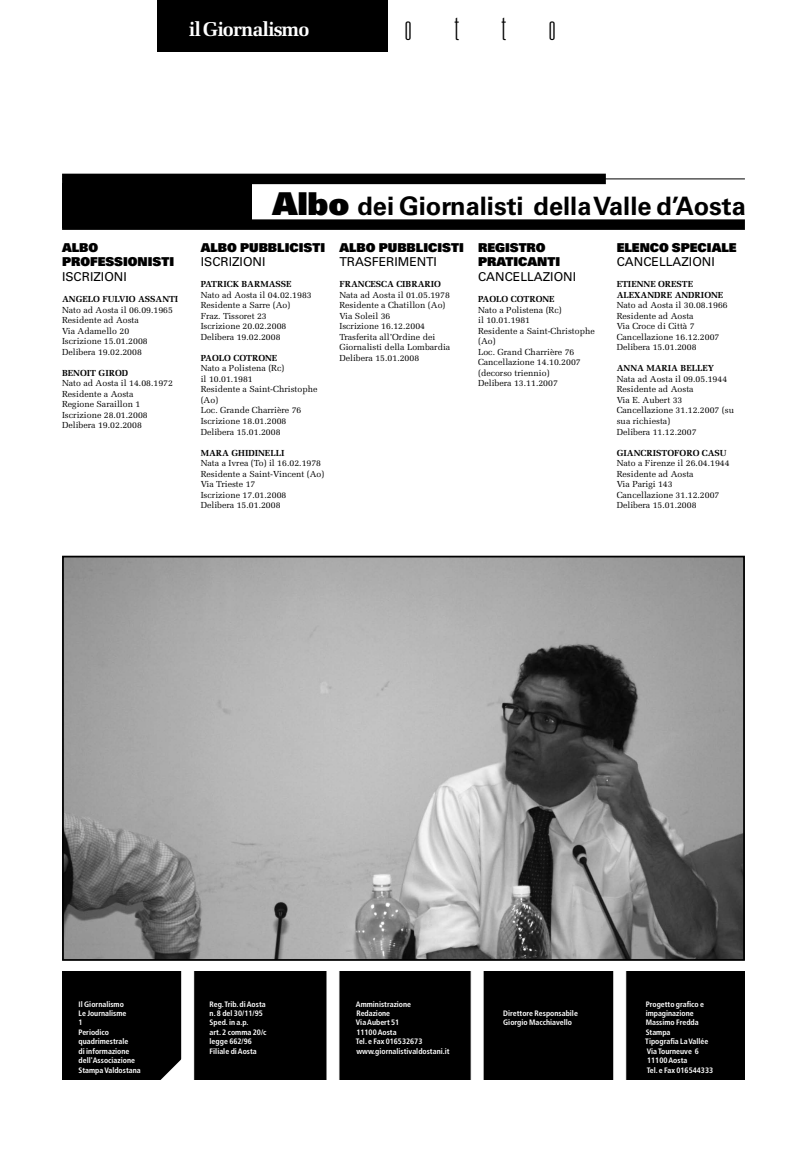
<style>
.page{position:relative;width:807px;height:1166px;background:#fff}
.page>*{position:absolute;margin:0;border:0;box-sizing:border-box;transform-origin:0 0}
.t1{font:100 ultra-condensed 36.75px "Univers";color:#000}
.t2{font:700 25.38px "Univers";color:#000}
.t3{font:700 19.86px "Melior";letter-spacing:-.05em;color:#fff}
.t4{font:900 12.25px/14.7px "Univers";color:#000}
.t5{font:12.25px "Univers";color:#000}
.t6{font:8.75px/10.5px "Melior";color:#000}
.t7{font:700 8.75px/10.5px "Melior";color:#000}
.t8{font:700 condensed 7.88px/9.5px "Frutiger";color:#fff}
.s1{font-weight:900;font-size:31.5px}
</style>
<div class="page">
<div style="left:157px;top:0;width:231px;height:51px;background:#000"></div>
<div style="left:62px;top:174px;width:543px;height:10px;background:#000"></div>
<hr style="left:62px;top:178px;width:682px;height:1px;background:#000">
<div style="left:62px;top:219px;width:682px;height:11px;background:#000"></div>
<div style="left:62px;top:184px;width:190px;height:44px;background:#000"></div>
<div style="left:62px;top:971px;width:682px;height:108px;background:#000"></div>
<svg style="left:111px;top:1052px;width:71px;height:28px"></svg>
<div style="left:182px;top:964px;width:11px;height:122px;background:#fff"></div>
<div style="left:327px;top:964px;width:12px;height:122px;background:#fff"></div>
<div style="left:471px;top:964px;width:12px;height:122px;background:#fff;border:1px solid #fff"></div>
<div style="left:613px;top:962px;width:12px;height:123px;background:#fff;border:1px solid #fff"></div>
<img style="left:65px;top:559px;width:676px;height:399px">
<div style="left:62px;top:556px;width:682px;height:405px;border:2px solid #000"></div>
<h3 class="t3" style="left:189px;top:17px;width:122px">il Giornalismo</h3>
<h1 class="t1" style="left:404px;top:8px;width:153px">otto</h1>
<h3 class="t4" style="left:62px;top:240px;width:107px">ALBO<br>PROFESSIONISTI</h3>
<h3 class="t5" style="left:62px;top:270px;width:66px">ISCRIZIONI</h3>
<p class="t7" style="left:62px;top:294px;width:118px">ANGELO FULVIO ASSANTI</p>
<p class="t6" style="left:62px;top:304px;width:112px">Nato ad Aosta il 06.09.1965<br>Residente ad Aosta<br>Via Adamello 20<br>Iscrizione 15.01.2008<br>Delibera 19.02.2008</p>
<p class="t7" style="left:62px;top:367px;width:68px">BENOIT GIROD</p>
<p class="t6" style="left:62px;top:378px;width:112px">Nato ad Aosta il 14.08.1972<br>Residente a Aosta<br>Regione Saraillon 1<br>Iscrizione 28.01.2008<br>Delibera 19.02.2008</p>
<h2 class="t2" style="left:272px;top:191px;width:474px"><span class="s1">Albo</span> dei Giornalisti della Valle d’Aosta</h2>
<h3 class="t4" style="left:201px;top:240px;width:119px">ALBO PUBBLICISTI</h3>
<h3 class="t5" style="left:201px;top:255px;width:66px">ISCRIZIONI</h3>
<p class="t7" style="left:201px;top:279px;width:92px">PATRICK BARMASSE</p>
<p class="t6" style="left:201px;top:290px;width:112px">Nato ad Aosta il 04.02.1983<br>Residente a Sarre (Ao)<br>Fraz. Tissoret 23<br>Iscrizione 20.02.2008<br>Delibera 19.02.2008</p>
<p class="t7" style="left:201px;top:353px;width:78px">PAOLO COTRONE</p>
<p class="t6" style="left:201px;top:363px;width:118px">Nato a Polistena (Rc)<br>il 10.01.1981<br>Residente a Saint-Christophe (Ao)<br>Loc. Grande Charrière 76<br>Iscrizione 18.01.2008<br>Delibera 15.01.2008</p>
<p class="t7" style="left:201px;top:447px;width:85px">MARA GHIDINELLI</p>
<p class="t6" style="left:201px;top:458px;width:125px">Nata a Ivrea (To) il 16.02.1978<br>Residente a Saint-Vincent (Ao)<br>Via Trieste 17<br>Iscrizione 17.01.2008<br>Delibera 15.01.2008</p>
<h3 class="t4" style="left:339px;top:240px;width:119px">ALBO PUBBLICISTI</h3>
<h3 class="t5" style="left:339px;top:255px;width:99px">TRASFERIMENTI</h3>
<p class="t7" style="left:339px;top:279px;width:103px">FRANCESCA CIBRARIO</p>
<p class="t6" style="left:339px;top:290px;width:112px">Nata ad Aosta il 01.05.1978<br>Residente a Chatillon (Ao)<br>Via Soleil 36<br>Iscrizione 16.12.2004<br>Trasferita all’Ordine dei<br>Giornalisti della Lombardia<br>Delibera 15.01.2008</p>
<h3 class="t4" style="left:478px;top:240px;width:77px">REGISTRO<br>PRATICANTI</h3>
<h3 class="t5" style="left:478px;top:270px;width:100px">CANCELLAZIONI</h3>
<p class="t7" style="left:478px;top:294px;width:78px">PAOLO COTRONE</p>
<p class="t6" style="left:478px;top:304px;width:118px">Nato a Polistena (Rc)<br>il 10.01.1981<br>Residente a Saint-Christophe (Ao)<br>Loc. Grand Charrière 76<br>Cancellazione 14.10.2007 (decorso triennio)<br>Delibera 13.11.2007</p>
<h3 class="t4" style="left:616px;top:240px;width:121px">ELENCO SPECIALE</h3>
<h3 class="t5" style="left:616px;top:255px;width:100px">CANCELLAZIONI</h3>
<p class="t7" style="left:616px;top:279px;width:108px">ETIENNE ORESTE<br>ALEXANDRE ANDRIONE</p>
<p class="t6" style="left:616px;top:300px;width:112px">Nato ad Aosta il 30.08.1966<br>Residente ad Aosta<br>Via Croce di Città 7<br>Cancellazione 16.12.2007<br>Delibera 15.01.2008</p>
<p class="t7" style="left:616px;top:363px;width:99px">ANNA MARIA BELLEY</p>
<p class="t6" style="left:616px;top:374px;width:119px">Nata ad Aosta il 09.05.1944<br>Residente ad Aosta<br>Via E. Aubert 33<br>Cancellazione 31.12.2007 (su sua richiesta)<br>Delibera 11.12.2007</p>
<p class="t7" style="left:616px;top:447px;width:111px">GIANCRISTOFORO CASU</p>
<p class="t6" style="left:616px;top:458px;width:114px">Nato a Firenze il 26.04.1944<br>Residente ad Aosta<br>Via Parigi 143<br>Cancellazione 31.12.2007<br>Delibera 15.01.2008</p>
<p class="t8" style="left:79px;top:999px;width:64px">Il Giornalismo<br>Le Journalisme<br>1<br>Periodico quadrimestrale<br>di informazione dell'Associazione<br>Stampa Valdostana</p>
<p class="t8" style="left:209px;top:999px;width:58px">Reg. Trib. di Aosta n. 8 del 30/11/95<br>Sped. in a.p.<br>art. 2 comma 20/c legge 662/96<br>Filiale di Aosta</p>
<p class="t8" style="left:356px;top:999px;width:95px">Amministrazione<br>Redazione<br>Via Aubert 51<br>11100 Aosta<br>Tel. e Fax 016532673 www.giornalistivaldostani.it</p>
<p class="t8" style="left:503px;top:1008px;width:76px">Direttore Responsabile<br>Giorgio Macchiavello</p>
<p class="t8" style="left:645px;top:999px;width:69px">Progetto grafico e impaginazione<br>Massimo Fredda<br>Stampa<br>Tipografia La Vallée<br>Via Tourneuve 6<br>11100 Aosta<br>Tel. e Fax 016544333</p>
</div>
